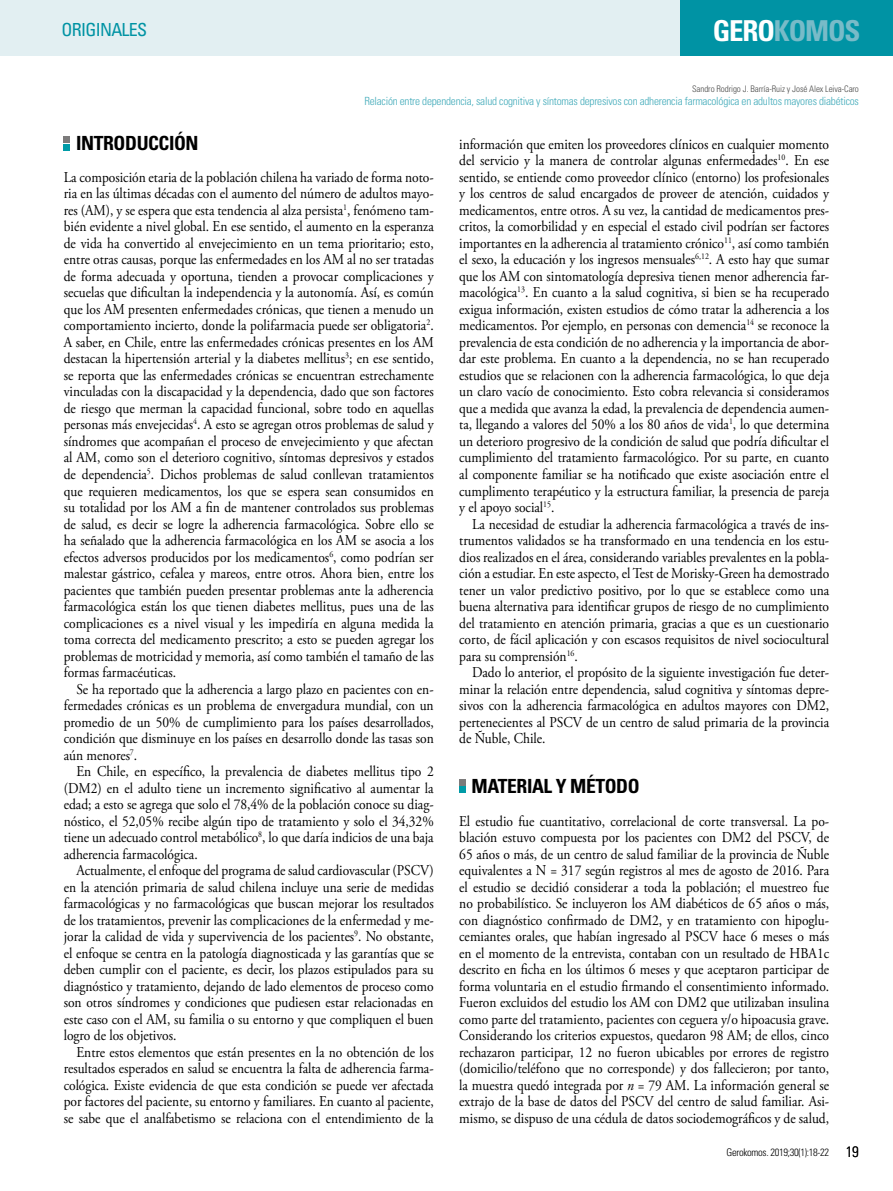
<style>
.page{position:relative;width:893px;height:1191px;background:#fff}
.page>*{position:absolute;margin:0;border:0;box-sizing:border-box;transform-origin:0 0}
.t1{font:700 condensed 28.8px "Univers LT Std";letter-spacing:-.04em;color:#78bbc8}
.t2{font:700 condensed 19.5px "Univers LT Std";letter-spacing:-.02em;color:#000}
.t3{font:condensed 18px "Univers LT Std";letter-spacing:-.04em;color:#0093a4}
.t4{font:15px/16.5px "Adobe Garamond Pro";color:#000;text-align:justify;scale:.9 1}
.t5{font:300 condensed 11.25px "Univers LT Std";letter-spacing:-.02em;color:#42abba}
.t6{font:300 condensed 10.5px "Univers LT Std";letter-spacing:-.03em;color:#000}
.t7{font:300 condensed 9px "Univers LT Std";letter-spacing:-.01em;color:#4a4a49}
.s1{color:#fff}
.s2{font-style:italic}
.s3{font-size:15px}
</style>
<div class="page">
<div style="left:0;top:0;width:705px;height:55px;background:#e2eff2"></div>
<div style="left:680px;top:0;width:213px;height:55px;background:#0093a4"></div>
<svg style="left:64px;top:137px;width:6px;height:13px"></svg>
<svg style="left:459px;top:779px;width:6px;height:13px"></svg>
<p class="t3" style="left:62px;top:18px;width:87px">ORIGINALES</p>
<h1 class="t1" style="left:713px;top:13px;width:149px"><span class="s1">GERO</span>KOMOS</h1>
<p class="t7" style="left:692px;top:83px;width:168px">Sandro Rodrigo J. Barría-Ruiz y José Alex Leiva-Caro</p>
<p class="t5" style="left:364px;top:94px;width:496px">Relación entre dependencia, salud cognitiva y síntomas depresivos con adherencia farmacológica en adultos mayores diabéticos</p>
<h2 class="t2" style="left:76px;top:131px;width:124px">INTRODUCCIÓN</h2>
<p class="t4" style="left:64px;top:169px;width:413px">La composición etaria de la población chilena ha variado de forma noto&shy;ria en las últimas décadas con el aumento del número de adultos mayo&shy;res (AM), y se espera que esta tendencia al alza persista<sup>1</sup>, fenómeno tam&shy;bién evidente a nivel global. En ese sentido, el aumento en la esperanza de vida ha convertido al envejecimiento en un tema prioritario; esto, entre otras causas, porque las enfermedades en los AM al no ser tratadas de forma adecuada y oportuna, tienden a provocar complicaciones y secuelas que dificultan la independencia y la autonomía. Así, es común que los AM presenten enfermedades crónicas, que tienen a menudo un comportamiento incierto, donde la polifarmacia puede ser obligatoria<sup>2</sup>.<br>A saber, en Chile, entre las enfermedades crónicas presentes en los AM destacan la hipertensión arterial y la diabetes mellitus<sup>3</sup>; en ese sentido, se reporta que las enfermedades crónicas se encuentran estrechamente vinculadas con la discapacidad y la dependencia, dado que son factores de riesgo que merman la capacidad funcional, sobre todo en aquellas personas más envejecidas<sup>4</sup>. A esto se agregan otros problemas de salud y síndromes que acompañan el proceso de envejecimiento y que afectan al AM, como son el deterioro cognitivo, síntomas depresivos y estados de dependencia<sup>5</sup>. Dichos problemas de salud conllevan tratamientos que requieren medicamentos, los que se espera sean consumidos en su totalidad por los AM a fin de mantener controlados sus problemas de salud, es decir se logre la adherencia farmacológica. Sobre ello se ha señalado que la adherencia farmacológica en los AM se asocia a los efectos adversos producidos por los medicamentos<sup>6</sup>, como podrían ser malestar gástrico, cefalea y mareos, entre otros. Ahora bien, entre los pacientes que también pueden presentar problemas ante la adherencia farmacológica están los que tienen diabetes mellitus, pues una de las complicaciones es a nivel visual y les impediría en alguna medida la toma correcta del medicamento prescrito; a esto se pueden agregar los problemas de motricidad y memoria, así como también el tamaño de las formas farmacéuticas.</p>
<p class="t4" style="left:64px;top:681px;width:413px;text-indent:13px">Se ha reportado que la adherencia a largo plazo en pacientes con en&shy;fermedades crónicas es un problema de envergadura mundial, con un promedio de un 50% de cumplimiento para los países desarrollados, condición que disminuye en los países en desarrollo donde las tasas son aún menores<sup>7</sup>.</p>
<p class="t4" style="left:64px;top:763px;width:413px;text-indent:13px">En Chile, en específico, la prevalencia de diabetes mellitus tipo 2 (DM2) en el adulto tiene un incremento significativo al aumentar la edad; a esto se agrega que solo el 78,4% de la población conoce su diag&shy;nóstico, el 52,05% recibe algún tipo de tratamiento y solo el 34,32% tiene un adecuado control metabólico<sup>8</sup>, lo que daría indicios de una baja adherencia farmacológica.</p>
<p class="t4" style="left:64px;top:862px;width:413px;text-indent:13px">Actualmente, el enfoque del programa de salud cardiovascular (PSCV) en la atención primaria de salud chilena incluye una serie de medidas farmacológicas y no farmacológicas que buscan mejorar los resultados de los tratamientos, prevenir las complicaciones de la enfermedad y me&shy;jorar la calidad de vida y supervivencia de los pacientes<sup>9</sup>. No obstante, el enfoque se centra en la patología diagnosticada y las garantías que se deben cumplir con el paciente, es decir, los plazos estipulados para su diagnóstico y tratamiento, dejando de lado elementos de proceso como son otros síndromes y condiciones que pudiesen estar relacionadas en este caso con el AM, su familia o su entorno y que compliquen el buen logro de los objetivos.</p>
<p class="t4" style="left:64px;top:1044px;width:413px;text-indent:13px">Entre estos elementos que están presentes en la no obtención de los resultados esperados en salud se encuentra la falta de adherencia farma&shy;cológica. Existe evidencia de que esta condición se puede ver afectada por factores del paciente, su entorno y familiares. En cuanto al paciente, se sabe que el analfabetismo se relaciona con el entendimiento de la</p>
<p class="t4" style="left:459px;top:136px;width:413px">información que emiten los proveedores clínicos en cualquier momento del servicio y la manera de controlar algunas enfermedades<sup>10</sup>. En ese sentido, se entiende como proveedor clínico (entorno) los profesionales y los centros de salud encargados de proveer de atención, cuidados y medicamentos, entre otros. A su vez, la cantidad de medicamentos pres&shy;critos, la comorbilidad y en especial el estado civil podrían ser factores importantes en la adherencia al tratamiento crónico<sup>11</sup>, así como también el sexo, la educación y los ingresos mensuales<sup>6,12</sup>. A esto hay que sumar que los AM con sintomatología depresiva tienen menor adherencia far&shy;macológica<sup>13</sup>. En cuanto a la salud cognitiva, si bien se ha recuperado exigua información, existen estudios de cómo tratar la adherencia a los medicamentos. Por ejemplo, en personas con demencia<sup>14</sup> se reconoce la prevalencia de esta condición de no adherencia y la importancia de abor&shy;dar este problema. En cuanto a la dependencia, no se han recuperado estudios que se relacionen con la adherencia farmacológica, lo que deja un claro vacío de conocimiento. Esto cobra relevancia si consideramos que a medida que avanza la edad, la prevalencia de dependencia aumen&shy;ta, llegando a valores del 50% a los 80 años de vida<sup>1</sup>, lo que determina un deterioro progresivo de la condición de salud que podría dificultar el cumplimiento del tratamiento farmacológico. Por su parte, en cuanto al componente familiar se ha notificado que existe asociación entre el cumplimento terapéutico y la estructura familiar, la presencia de pareja y el apoyo social<sup>15</sup>.</p>
<p class="t4" style="left:459px;top:516px;width:413px;text-indent:13px">La necesidad de estudiar la adherencia farmacológica a través de ins&shy;trumentos validados se ha transformado en una tendencia en los estu&shy;dios realizados en el área, considerando variables prevalentes en la pobla&shy;ción a estudiar. En este aspecto, el Test de Morisky-Green ha demostrado tener un valor predictivo positivo, por lo que se establece como una buena alternativa para identificar grupos de riesgo de no cumplimiento del tratamiento en atención primaria, gracias a que es un cuestionario corto, de fácil aplicación y con escasos requisitos de nivel sociocultural para su comprensión<sup>16</sup>.</p>
<p class="t4" style="left:459px;top:664px;width:413px;text-indent:13px">Dado lo anterior, el propósito de la siguiente investigación fue deter&shy;minar la relación entre dependencia, salud cognitiva y síntomas depre&shy;sivos con la adherencia farmacológica en adultos mayores con DM2, pertenecientes al PSCV de un centro de salud primaria de la provincia de Ñuble, Chile.</p>
<h2 class="t2" style="left:472px;top:773px;width:170px">MATERIAL Y MÉTODO</h2>
<p class="t4" style="left:459px;top:813px;width:413px">El estudio fue cuantitativo, correlacional de corte transversal. La po&shy;blación estuvo compuesta por los pacientes con DM2 del PSCV, de 65 años o más, de un centro de salud familiar de la provincia de Ñuble equivalentes a N = 317 según registros al mes de agosto de 2016. Para el estudio se decidió considerar a toda la población; el muestreo fue no probabilístico. Se incluyeron los AM diabéticos de 65 años o más, con diagnóstico confirmado de DM2, y en tratamiento con hipoglu&shy;cemiantes orales, que habían ingresado al PSCV hace 6 meses o más en el momento de la entrevista, contaban con un resultado de HBA1c descrito en ficha en los últimos 6 meses y que aceptaron participar de forma voluntaria en el estudio firmando el consentimiento informado.<br>Fueron excluidos del estudio los AM con DM2 que utilizaban insulina como parte del tratamiento, pacientes con ceguera y/o hipoacusia grave.<br>Considerando los criterios expuestos, quedaron 98 AM; de ellos, cinco rechazaron participar, 12 no fueron ubicables por errores de registro (domicilio/teléfono que no corresponde) y dos fallecieron; por tanto, la muestra quedó integrada por <span class="s2">n</span> = 79 AM. La información general se extrajo de la base de datos del PSCV del centro de salud familiar. Asi&shy;mismo, se dispuso de una cédula de datos sociodemográficos y de salud,</p>
<p class="t6" style="left:727px;top:1145px;width:134px">Gerokomos. 2019;30(1):18-22 <span class="s3">19</span></p>
</div>
